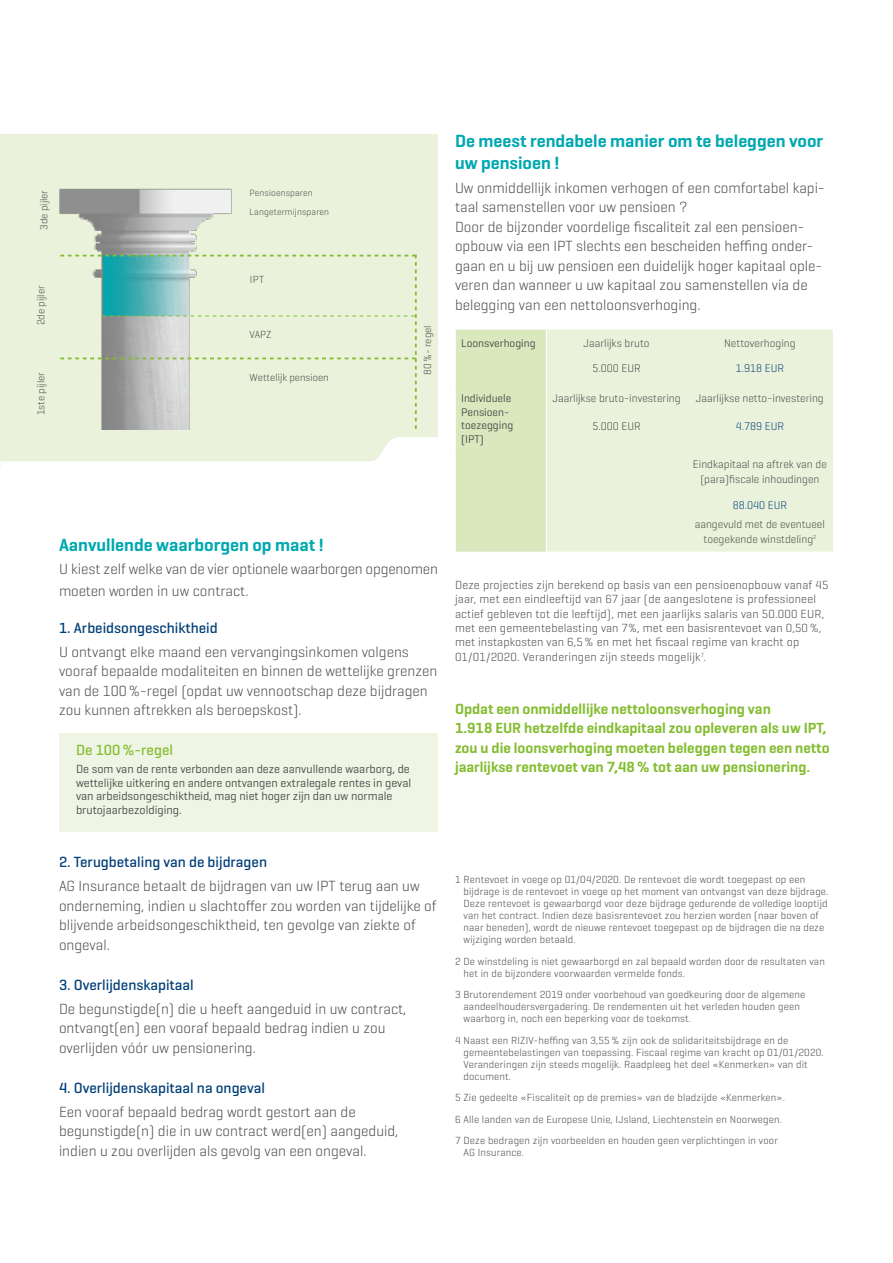
<style>
.page{position:relative;width:893px;height:1263px;background:#fff}
.page>*{position:absolute;margin:0;border:0;box-sizing:border-box;transform-origin:0 0}
.t1{font:600 18px/21.6px "Geogrotesque";color:#00a8b0}
.t2{font:300 15px/19.5px "Geogrotesque";color:#494948}
.t3{font:600 15px/19.5px "Geogrotesque";color:#85bd32}
.t4{font:500 15px "Geogrotesque";color:#003e77}
.t5{font:500 15px "Geogrotesque";color:#85bd32}
.t6{font:300 12px/14.4px "Geogrotesque";letter-spacing:.015em;color:#494948}
.t7{font:12px/13.5px "Geogrotesque";color:#494948}
.t8{font:300 11.25px/15px "Geogrotesque";color:#494948;text-align:center}
.t9{font:11.25px/13.5px "Geogrotesque";color:#494948}
.t10{font:300 11.25px "Geogrotesque";color:#003e77}
.t11{font:300 10.5px/12px "Geogrotesque";letter-spacing:.015em;color:#494948}
.t12{font:300 9.3px/18.6px "Geogrotesque";letter-spacing:.015em;color:#494948}
</style>
<div class="page">
<div style="left:0;top:134px;width:438px;height:334px;background:#eaf2db"></div>
<svg style="left:0;top:437px;width:438px;height:31px"></svg>
<div style="left:59px;top:734px;width:379px;height:98px;background:#eff5e4"></div>
<img style="left:59px;top:188px;width:207px;height:242px">
<svg style="left:60px;top:255px;width:357px;height:174px"></svg>
<div style="left:547px;top:330px;width:286px;height:222px;background:#eaf2db"></div>
<div style="left:455px;top:330px;width:91px;height:222px;background:#dae8be"></div>
<p class="t11" style="left:38px;top:230px;width:41px;rotate:-90deg">3de pijler</p>
<p class="t11" style="left:35px;top:325px;width:41px;rotate:-90deg">2de pijler</p>
<p class="t11" style="left:35px;top:415px;width:44px;rotate:-90deg">1ste pijler</p>
<p class="t12" style="left:250px;top:183px;width:81px">Pensioensparen<br>Langetermijnsparen</p>
<p class="t11" style="left:250px;top:274px;width:16px">IPT</p>
<p class="t11" style="left:249px;top:328px;width:24px">VAPZ</p>
<p class="t11" style="left:250px;top:371px;width:81px">Wettelijk pensioen</p>
<p class="t11" style="left:421px;top:375px;width:51px;rotate:-90deg">80%- regel</p>
<h1 class="t1" style="left:59px;top:533px;width:266px">Aanvullende waarborgen op maat !</h1>
<h2 class="t2" style="left:59px;top:558px;width:380px;line-height:21.6px">U kiest zelf welke van de vier optionele waarborgen opgenomen moeten worden in uw contract.</h2>
<h2 class="t4" style="left:59px;top:619px;width:160px">1. Arbeidsongeschiktheid</h2>
<h2 class="t2" style="left:59px;top:641px;width:380px">U ontvangt elke maand een vervangingsinkomen volgens vooraf bepaalde modaliteiten en binnen de wettelijke grenzen van de 100%-regel (opdat uw vennootschap deze bijdragen zou kunnen aftrekken als beroepskost).</h2>
<h2 class="t5" style="left:76px;top:741px;width:98px">De 100%-regel</h2>
<p class="t7" style="left:76px;top:762px;width:337px">De som van de rente verbonden aan deze aanvullende waarborg, de wettelijke uitkering en andere ontvangen extralegale rentes in geval van arbeidsongeschiktheid, mag niet hoger zijn dan uw normale brutojaarbezoldiging.</p>
<h2 class="t4" style="left:59px;top:853px;width:210px">2. Terugbetaling van de bijdragen</h2>
<h2 class="t2" style="left:59px;top:876px;width:379px">AG Insurance betaalt de bijdragen van uw IPT terug aan uw onderneming, indien u slachtoffer zou worden van tijdelijke of blijvende arbeidsongeschiktheid, ten gevolge van ziekte of ongeval.</h2>
<h2 class="t4" style="left:59px;top:975px;width:136px">3. Overlijdenskapitaal</h2>
<h2 class="t2" style="left:59px;top:998px;width:349px">De begunstigde(n) die u heeft aangeduid in uw contract, ontvangt(en) een vooraf bepaald bedrag indien u zou overlijden vóór uw pensionering.</h2>
<h2 class="t4" style="left:59px;top:1078px;width:207px">4. Overlijdenskapitaal na ongeval</h2>
<h2 class="t2" style="left:59px;top:1101px;width:341px">Een vooraf bepaald bedrag wordt gestort aan de begunstigde(n) die in uw contract werd(en) aangeduid, indien u zou overlijden als gevolg van een ongeval.</h2>
<h1 class="t1" style="left:455px;top:130px;width:370px">De meest rendabele manier om te beleggen voor uw pensioen !</h1>
<p class="t2" style="left:455px;top:177px;width:371px">Uw onmiddellijk inkomen verhogen of een comfortabel kapi&shy;taal samenstellen voor uw pensioen ?<br>Door de bijzonder voordelige fiscaliteit zal een pensioen&shy;opbouw via een IPT slechts een bescheiden heffing onder&shy;gaan en u bij uw pensioen een duidelijk hoger kapitaal ople&shy;veren dan wanneer u uw kapitaal zou samenstellen via de belegging van een nettoloonsverhoging.</p>
<p class="t9" style="left:461px;top:336px;width:76px">Loonsverhoging</p>
<p class="t8" style="left:584px;top:335px;width:68px">Jaarlijks bruto</p>
<p class="t8" style="left:724px;top:335px;width:73px">Nettoverhoging</p>
<p class="t8" style="left:592px;top:360px;width:50px">5.000 EUR</p>
<p class="t10" style="left:736px;top:361px;width:50px">1.918 EUR</p>
<p class="t9" style="left:461px;top:392px;width:54px">Individuele<br>Pensioen&shy;toezegging (IPT)</p>
<p class="t8" style="left:553px;top:391px;width:129px">Jaarlijkse bruto-investering</p>
<p class="t8" style="left:696px;top:391px;width:129px">Jaarlijkse netto-investering</p>
<p class="t10" style="left:736px;top:419px;width:50px">4.789 EUR</p>
<p class="t8" style="left:693px;top:457px;width:135px">Eindkapitaal na aftrek van de (para)fiscale inhoudingen</p>
<p class="t10" style="left:733px;top:498px;width:56px">88.040 EUR</p>
<p class="t8" style="left:695px;top:516px;width:132px">aangevuld met de eventueel toegekende winstdeling<sup>2</sup></p>
<p class="t8" style="left:592px;top:418px;width:50px">5.000 EUR</p>
<p class="t6" style="left:455px;top:577px;width:375px">Deze projecties zijn berekend op basis van een pensioenopbouw vanaf 45 jaar, met een eindleeftijd van 67 jaar (de aangeslotene is professioneel actief gebleven tot die leeftijd), met een jaarlijks salaris van 50.000 EUR, met een gemeentebelasting van 7%, met een basisrentevoet van 0,50%, met instapkosten van 6,5% en met het fiscaal regime van kracht op 01/01/2020. Veranderingen zijn steeds mogelijk<sup>7</sup>.</p>
<h2 class="t3" style="left:455px;top:699px;width:376px">Opdat een onmiddellijke nettoloonsverhoging van<br>1.918 EUR hetzelfde eindkapitaal zou opleveren als uw IPT, zou u die loonsverhoging moeten beleggen tegen een netto jaarlijkse rentevoet van 7,48% tot aan uw pensionering.</h2>
<p class="t11" style="left:463px;top:873px;width:366px;text-indent:-9px">1 Rentevoet in voege op 01/04/2020. De rentevoet die wordt toegepast op een bijdrage is de rentevoet in voege op het moment van ontvangst van deze bijdrage.<br>Deze rentevoet is gewaarborgd voor deze bijdrage gedurende de volledige looptijd van het contract. Indien deze basisrentevoet zou herzien worden (naar boven of naar beneden), wordt de nieuwe rentevoet toegepast op de bijdragen die na deze wijziging worden betaald.</p>
<p class="t11" style="left:463px;top:955px;width:363px;text-indent:-9px">2 De winstdeling is niet gewaarborgd en zal bepaald worden door de resultaten van het in de bijzondere voorwaarden vermelde fonds.</p>
<p class="t11" style="left:463px;top:988px;width:343px;text-indent:-9px">3 Brutorendement 2019 onder voorbehoud van goedkeuring door de algemene aandeelhoudersvergadering. De rendementen uit het verleden houden geen waarborg in, noch een beperking voor de toekomst.</p>
<p class="t11" style="left:463px;top:1034px;width:362px;text-indent:-9px">4 Naast een RIZIV-heffing van 3,55 % zijn ook de solidariteitsbijdrage en de gemeentebelastingen van toepassing. Fiscaal regime van kracht op 01/01/2020.<br>Veranderingen zijn steeds mogelijk. Raadpleeg het deel «Kenmerken» van dit document.</p>
<p class="t11" style="left:455px;top:1086px;width:332px;line-height:21.6px">5 Zie gedeelte «Fiscaliteit op de premies» van de bladzijde «Kenmerken».<br>6 Alle landen van de Europese Unie, IJsland, Liechtenstein en Noorwegen.<br>7 Deze bedragen zijn voorbeelden en houden geen verplichtingen in voor</p>
<p class="t11" style="left:463px;top:1146px;width:62px">AG Insurance.</p>
</div>
